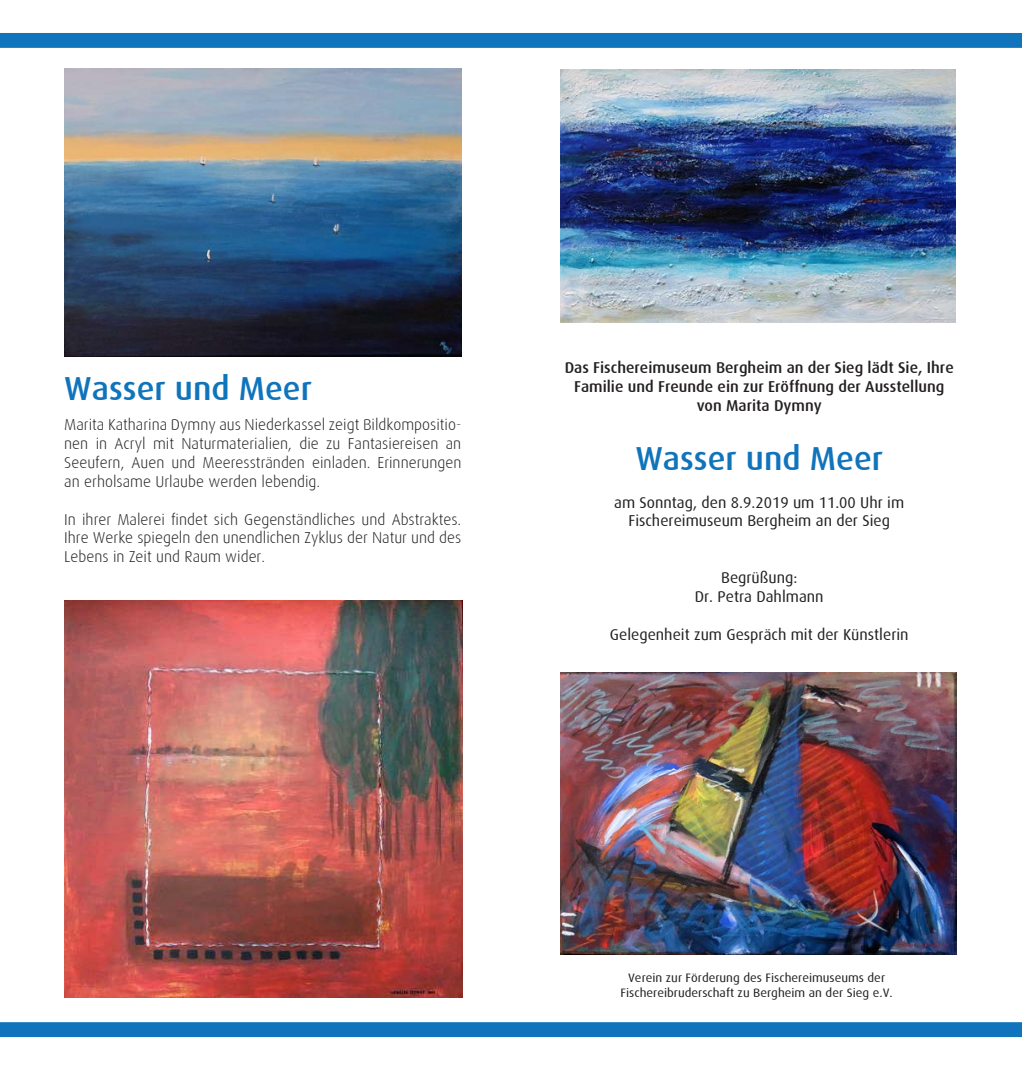
<style>
.page{position:relative;width:1022px;height:1072px;background:#fff}
.page>*{position:absolute;margin:0;border:0;box-sizing:border-box;transform-origin:0 0}
.t1{font:500 33.25px "Dax";color:#1074bc}
.t2{font:300 15.75px/18.9px "Dax";color:#231f20;text-align:justify}
.t3{font:15.75px/18.9px "Dax";color:#231f20;text-align:center}
.t4{font:500 15.75px/18.9px "Dax";color:#231f20;text-align:center}
.t5{font:12.25px/14.7px "Dax";color:#231f20;text-align:center;scale:1.05 1}
</style>
<div class="page">
<div style="left:0;top:1022px;width:1022px;height:15px;background:#1074bc"></div>
<div style="left:0;top:33px;width:1022px;height:15px;background:#1074bc"></div>
<img style="left:64px;top:68px;width:397px;height:289px">
<img style="left:561px;top:69px;width:395px;height:253px">
<img style="left:560px;top:672px;width:396px;height:282px">
<img style="left:64px;top:601px;width:399px;height:396px">
<h1 class="t1" style="left:64px;top:370px;width:249px">Wasser und Meer</h1>
<p class="t2" style="left:64px;top:415px;width:399px">Marita Katharina Dymny aus Niederkassel zeigt Bildkompositio&shy;nen in Acryl mit Naturmaterialien, die zu Fantasiereisen an Seeufern, Auen und Meeresstränden einladen. Erinnerungen an erholsame Urlaube werden lebendig.</p>
<p class="t2" style="left:64px;top:510px;width:399px">In ihrer Malerei findet sich Gegenständliches und Abstraktes.<br>Ihre Werke spiegeln den unendlichen Zyklus der Natur und des Lebens in Zeit und Raum wider.</p>
<p class="t4" style="left:565px;top:358px;width:391px">Das Fischereimuseum Bergheim an der Sieg lädt Sie, Ihre<br>Familie und Freunde ein zur Eröffnung der Ausstellung von Marita Dymny</p>
<h1 class="t1" style="left:635px;top:439px;width:249px">Wasser und Meer</h1>
<p class="t3" style="left:614px;top:493px;width:292px">am Sonntag, den 8.9.2019 um 11.00 Uhr im<br>Fischereimuseum Bergheim an der Sieg</p>
<p class="t3" style="left:695px;top:568px;width:130px">Begrüßung:<br>Dr. Petra Dahlmann</p>
<p class="t3" style="left:610px;top:625px;width:300px">Gelegenheit zum Gespräch mit der Künstlerin</p>
<p class="t5" style="left:621px;top:970px;width:261px">Verein zur Förderung des Fischereimuseums der<br>Fischereibruderschaft zu Bergheim an der Sieg e.V.</p>
</div>
